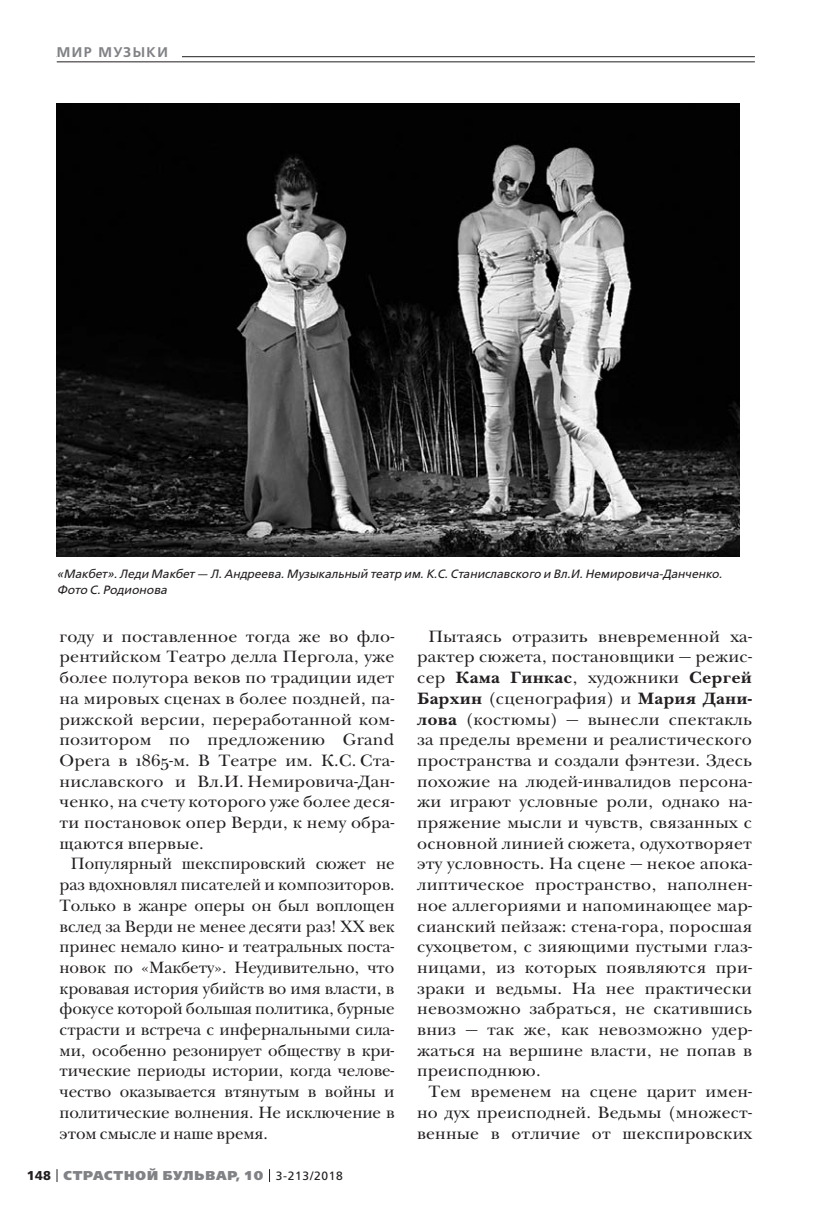
<style>
.page{position:relative;width:823px;height:1219px;background:#fff}
.page>*{position:absolute;margin:0;border:0;box-sizing:border-box;transform-origin:0 0}
.t1{font:17px/20.6px "New Baskerville ITC";letter-spacing:.01em;color:#231f20;text-align:justify;scale:1.04 1}
.t2{font:17px/20.6px "New Baskerville ITC";letter-spacing:.01em;color:#231f20;text-align:justify}
.t3{font:600 14px "Free Set";letter-spacing:.11em;color:#808285}
.t4{font:800 12.8px "Free Set";letter-spacing:.07em;color:#808285}
.t5{font:italic 12px/16px "Free Set";color:#231f20}
.s1{font-weight:700;color:#231f20}
.s2{font-weight:400;font-size:12px;color:#231f20}
.s3{font-weight:700}
</style>
<div class="page">
<svg style="left:57px;top:1169px;width:1px;height:13px"></svg>
<svg style="left:269px;top:1169px;width:1px;height:13px"></svg>
<hr style="left:57px;top:56px;width:697px;height:1px;background:#231f20">
<div style="left:57px;top:41px;width:124px;height:21px;background:#fff"></div>
<hr style="left:57px;top:62px;width:697px;height:1px;background:#231f20">
<img style="left:57px;top:103px;width:682px;height:453px">
<p class="t3" style="left:57px;top:45px;width:112px">МИР МУЗЫКИ</p>
<p class="t5" style="left:57px;top:567px;width:666px">«Макбет». Леди Макбет — Л. Андреева. Музыкальный театр им. К.С. Станиславского и Вл.И. Немировича-Данченко.<br>Фото С. Родионова</p>
<p class="t1" style="left:60px;top:627px;width:323px">году и поставленное тогда же во фло&shy;рентийском Театро делла Пергола, уже более полутора веков по традиции идет на мировых сценах в более поздней, па&shy;рижской версии, переработанной ком&shy;позитором по предложению Grand Opera в 1865-м. В Театре им. К.С. Ста&shy;ниславского и Вл.И. Немировича-Дан&shy;ченко, на счету которого уже более деся&shy;ти постановок опер Верди, к нему обра&shy;щаются впервые.</p>
<p class="t2" style="left:60px;top:855px;width:336px;text-indent:11px">Популярный шекспировский сюжет не раз вдохновлял писателей и композиторов.<br>Только в жанре оперы он был воплощен вслед за Верди не менее десяти раз! ХХ век принес немало кино- и театральных поста&shy;новок по «Макбету». Неудивительно, что кровавая история убийств во имя власти, в фокусе которой большая политика, бурные страсти и встреча с инфернальными сила&shy;ми, особенно резонирует обществу в кри&shy;тические периоды истории, когда челове&shy;чество оказывается втянутым в войны и политические волнения. Не исключение в этом смысле и наше время.</p>
<p class="t4" style="left:27px;top:1169px;width:317px"><span class="s1">148</span> СТРАСТНОЙ БУЛЬВАР, 10 <span class="s2">3-213/2018</span></p>
<p class="t1" style="left:417px;top:627px;width:323px;text-indent:11px">Пытаясь отразить вневременной ха&shy;рактер сюжета, постановщики — режис&shy;сер <span class="s3">Кама Гинкас</span>, художники <span class="s3">Сергей Бархин</span> (сценография) и <span class="s3">Мария Дани&shy;лова</span> (костюмы) — вынесли спектакль за пределы времени и реалистического пространства и создали фэнтези. Здесь похожие на людей-инвалидов персона&shy;жи играют условные роли, однако на&shy;пряжение мысли и чувств, связанных с основной линией сюжета, одухотворяет эту условность. На сцене — некое апока&shy;липтическое пространство, наполнен&shy;ное аллегориями и напоминающее мар&shy;сианский пейзаж: стена-гора, поросшая сухоцветом, с зияющими пустыми глаз&shy;ницами, из которых появляются при&shy;зраки и ведьмы. На нее практически невозможно забраться, не скатившись вниз — так же, как невозможно удер&shy;жаться на вершине власти, не попав в преисподнюю.</p>
<p class="t2" style="left:417px;top:1083px;width:336px;text-indent:11px">Тем временем на сцене царит имен&shy;но дух преисподней. Ведьмы (множест&shy;венные в отличие от шекспировских</p>
</div>
